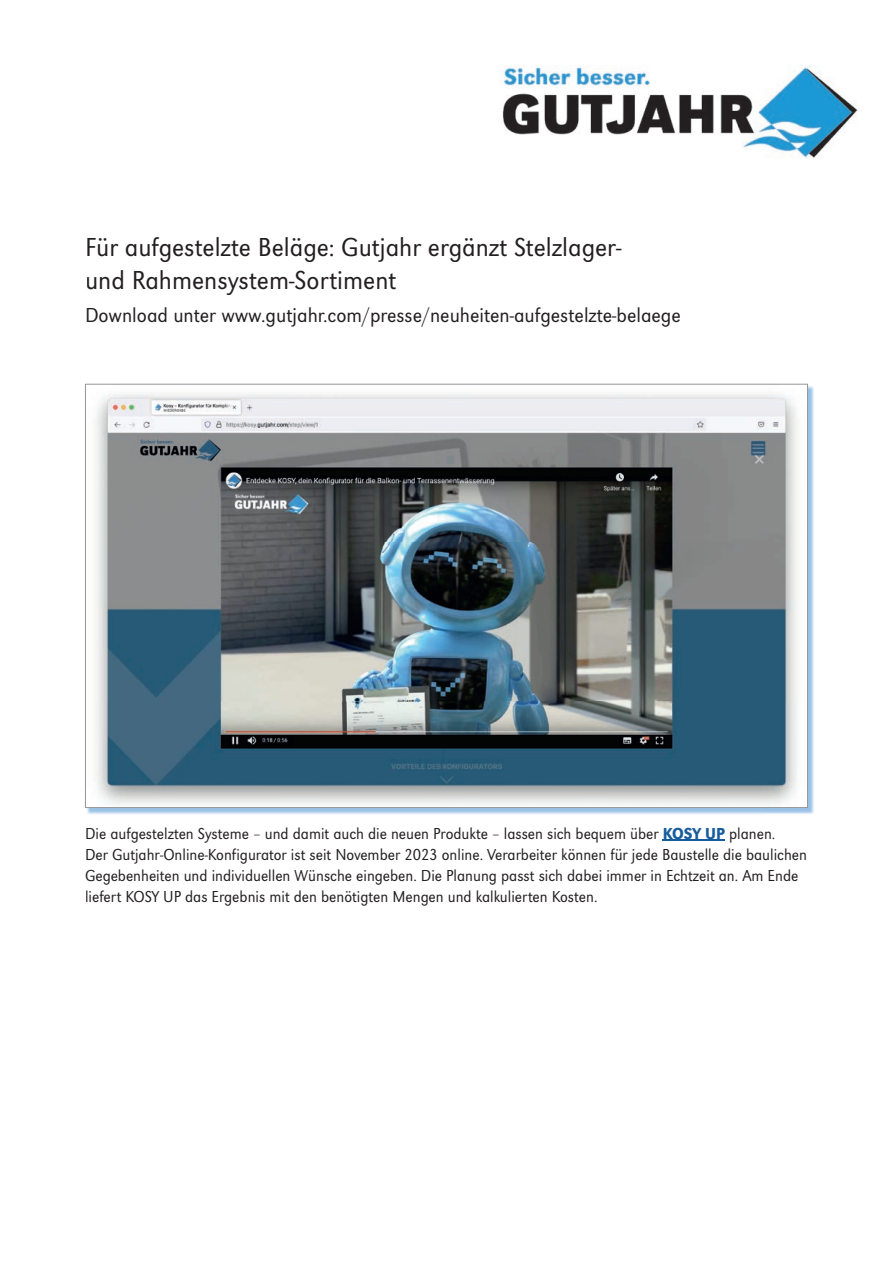
<style>
.page{position:relative;width:893px;height:1263px;background:#fff}
.page>*{position:absolute;margin:0;border:0;box-sizing:border-box;transform-origin:0 0}
.t1{font:27px/33px "URW Grotesk T Ligh Narr";color:#231f20}
.t2{font:21px "URW Grotesk T Ligh Narr";color:#231f20}
.t3{font:16.5px/21px "URW Grotesk T Ligh Narr";color:#231f20}
.s1{font-family:"URW Grotesk T Medi Narr";color:#175d9e}
</style>
<div class="page">
<img style="left:502px;top:65px;width:356px;height:93px">
<img style="left:763px;top:386px;width:51px;height:428px">
<img style="left:96px;top:386px;width:710px;height:420px">
<hr style="left:663px;top:839px;width:62px;height:1px;background:#175d9e">
<h1 class="t1" style="left:85px;top:230px;width:538px">Für aufgestelzte Beläge: Gutjahr ergänzt Stelzlager&shy;und Rahmensystem-Sortiment</h1>
<p class="t2" style="left:85px;top:303px;width:597px">Download unter www.gutjahr.com/presse/neuheiten-aufgestelzte-belaege</p>
<p class="t3" style="left:85px;top:822px;width:723px">Die aufgestelzten Systeme – und damit auch die neuen Produkte – lassen sich bequem über <span class="s1">KOSY UP</span> planen.<br>Der Gutjahr-Online-Konfigurator ist seit November 2023 online. Verarbeiter können für jede Baustelle die baulichen Gegebenheiten und individuellen Wünsche eingeben. Die Planung passt sich dabei immer in Echtzeit an. Am Ende liefert KOSY UP das Ergebnis mit den benötigten Mengen und kalkulierten Kosten.</p>
</div>
